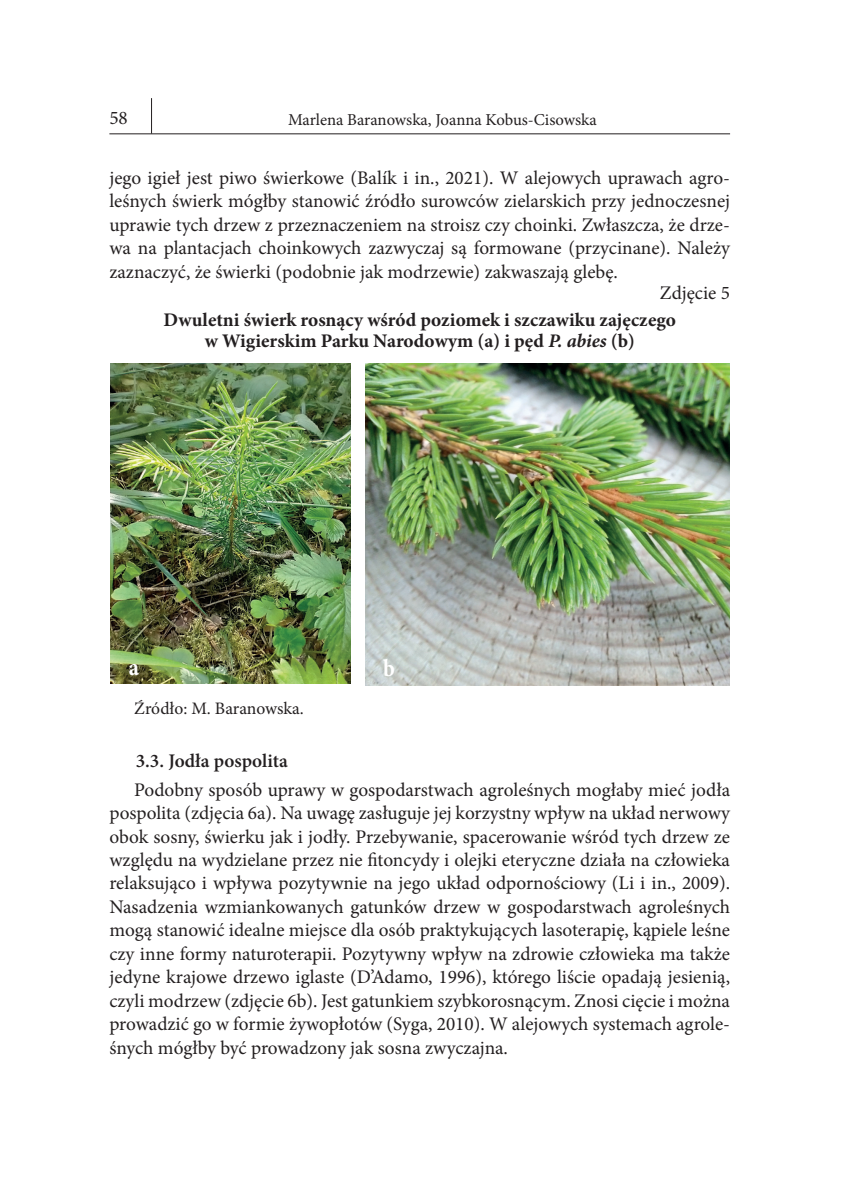
<style>
.page{position:relative;width:841px;height:1190px;background:#fff}
.page>*{position:absolute;margin:0;border:0;box-sizing:border-box;transform-origin:0 0}
.t1{font:700 24.5px "Minion Pro";color:#fff;scale:.9 1}
.t2{font:19.25px/23.4px "Minion Pro";color:#231f20;text-align:justify}
.t3{font:700 19.25px/21px "Minion Pro";color:#231f20;text-align:center}
.t4{font:600 19.25px "Minion Pro";color:#231f20}
.t5{font:17.5px "Minion Pro";color:#231f20}
.t6{font:16.62px "Minion Pro";letter-spacing:-.005em;color:#231f20}
.s1{font-style:italic}
</style>
<div class="page">
<hr style="left:109px;top:133px;width:620px;height:1px;background:#231f20">
<hr style="left:151px;top:98px;width:1px;height:36px;background:#231f20">
<img style="left:110px;top:364px;width:240px;height:320px">
<img style="left:365px;top:364px;width:364px;height:321px">
<p class="t2" style="left:109px;top:107px;width:20px">58</p>
<p class="t6" style="left:288px;top:108px;width:310px">Marlena Baranowska, Joanna Kobus-Cisowska</p>
<p class="t2" style="left:109px;top:166px;width:622px">jego igieł jest piwo świerkowe (Balík i in., 2021). W alejowych uprawach agro&shy;leśnych świerk mógłby stanowić źródło surowców zielarskich przy jednoczesnej uprawie tych drzew z przeznaczeniem na stroisz czy choinki. Zwłaszcza, że drze&shy;wa na plantacjach choinkowych zazwyczaj są formowane (przycinane). Należy zaznaczyć, że świerki (podobnie jak modrzewie) zakwaszają glebę.</p>
<p class="t2" style="left:659px;top:281px;width:72px">Zdjęcie 5</p>
<p class="t3" style="left:163px;top:309px;width:514px">Dwuletni świerk rosnący wśród poziomek i szczawiku zajęczego w Wigierskim Parku Narodowym (a) i pęd <span class="s1">P. abies</span> (b)</p>
<p class="t1" style="left:129px;top:650px;width:13px">a</p>
<p class="t1" style="left:383px;top:651px;width:15px">b</p>
<p class="t5" style="left:134px;top:697px;width:171px">Źródło: M. Baranowska.</p>
<p class="t4" style="left:136px;top:748px;width:153px">3.3. Jodła pospolita</p>
<p class="t2" style="left:109px;top:778px;width:622px;text-indent:25px">Podobny sposób uprawy w gospodarstwach agroleśnych mogłaby mieć jodła pospolita (zdjęcia 6a). Na uwagę zasługuje jej korzystny wpływ na układ nerwowy obok sosny, świerku jak i jodły. Przebywanie, spacerowanie wśród tych drzew ze względu na wydzielane przez nie fitoncydy i olejki eteryczne działa na człowieka relaksująco i wpływa pozytywnie na jego układ odpornościowy (Li i in., 2009).<br>Nasadzenia wzmiankowanych gatunków drzew w gospodarstwach agroleśnych mogą stanowić idealne miejsce dla osób praktykujących lasoterapię, kąpiele leśne czy inne formy naturoterapii. Pozytywny wpływ na zdrowie człowieka ma także jedyne krajowe drzewo iglaste (D’Adamo, 1996), którego liście opadają jesienią, czyli modrzew (zdjęcie 6b). Jest gatunkiem szybkorosnącym. Znosi cięcie i można prowadzić go w formie żywopłotów (Syga, 2010). W alejowych systemach agrole&shy;śnych mógłby być prowadzony jak sosna zwyczajna.</p>
</div>
